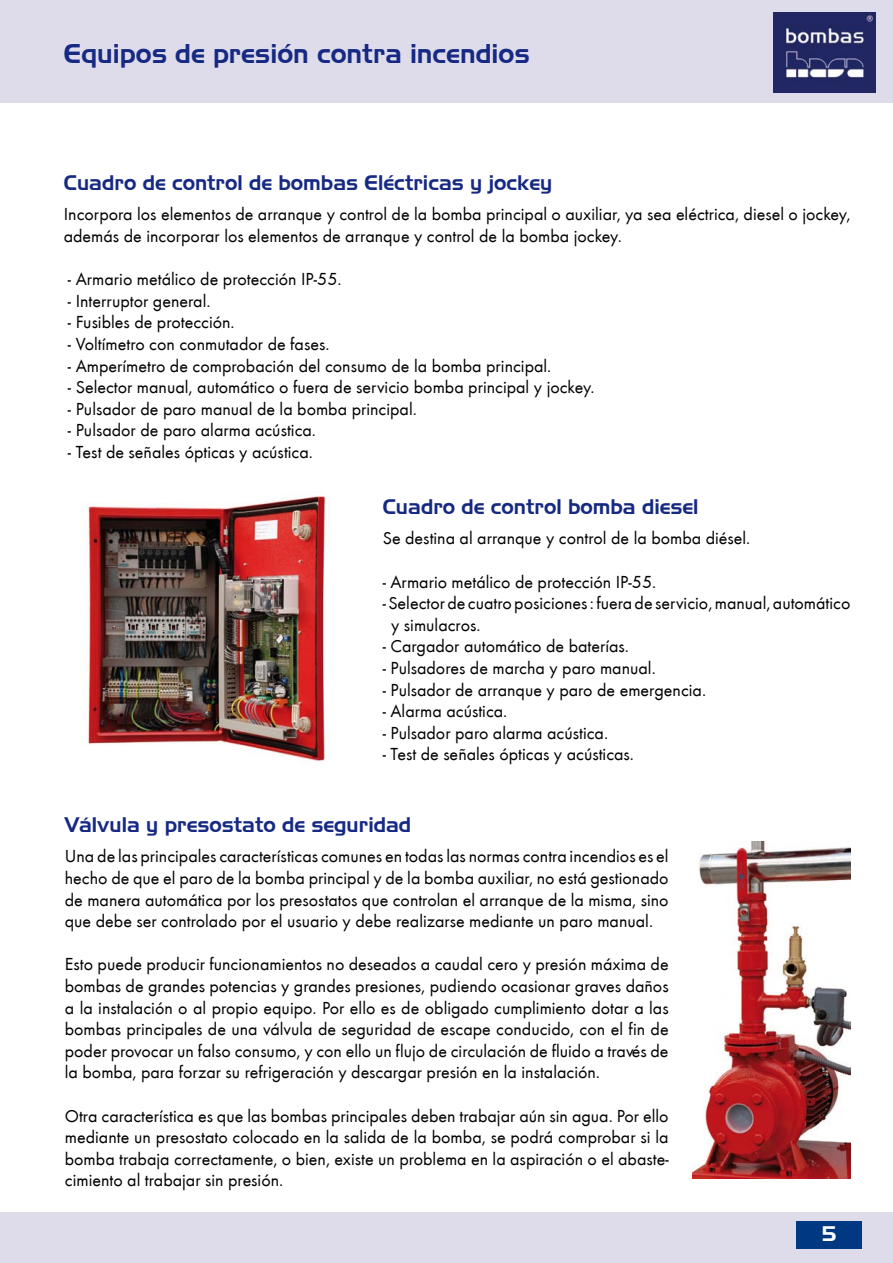
<style>
.page{position:relative;width:893px;height:1263px;background:#fff}
.page>*{position:absolute;margin:0;border:0;box-sizing:border-box;transform-origin:0 0}
.t1{font:27px "Slicker";color:#162983}
.t2{font:21px "Slicker";color:#162983}
.t3{font:18px/21.6px "Futura TEE";color:#000;text-align:justify}
.s1{font-family:"Futura T"}
</style>
<div class="page">
<div style="left:0;top:0;width:893px;height:102px;background:#dedceb"></div>
<div style="left:0;top:1213px;width:893px;height:50px;background:#dedceb"></div>
<div style="left:797px;top:1221px;width:65px;height:28px;background:#003882"></div>
<img style="left:773px;top:13px;width:103px;height:79px">
<img style="left:87px;top:496px;width:239px;height:266px">
<img style="left:692px;top:842px;width:158px;height:337px">
<h1 class="t1" style="left:64px;top:38px;width:468px">Equipos de presión contra incendios</h1>
<p class="t2" style="left:64px;top:171px;width:490px">Cuadro de control de bombas Eléctricas y jockey</p>
<p class="t3" style="left:64px;top:204px;width:788px">Incorpora los elementos de arranque y control de la bomba principal o auxiliar, ya sea eléctrica, diesel o jockey, además de incorporar los elementos de arranque y control de la bomba jockey.</p>
<p class="t3" style="left:68px;top:268px;width:275px">- Armario metálico de protección IP-55.</p>
<p class="t3" style="left:68px;top:290px;width:144px">- Interruptor general.</p>
<p class="t3" style="left:68px;top:312px;width:168px">- Fusibles de protección.</p>
<p class="t3" style="left:68px;top:333px;width:263px">- Voltímetro con conmutador de fases.</p>
<p class="t3" style="left:68px;top:355px;width:485px">- Amperímetro de comprobación del consumo de la bomba principal.</p>
<p class="t3" style="left:68px;top:376px;width:528px">- Selector manual, automático o fuera de servicio bomba principal y jockey.</p>
<p class="t3" style="left:68px;top:398px;width:350px">- Pulsador de paro manual de la bomba principal.</p>
<p class="t3" style="left:68px;top:420px;width:250px">- Pulsador de paro alarma acústica.</p>
<p class="t3" style="left:68px;top:441px;width:247px">- Test de se<span class="s1">ñ</span>ales ópticas y acústica.</p>
<p class="t2" style="left:383px;top:495px;width:317px">Cuadro de control bomba diesel</p>
<p class="t3" style="left:383px;top:527px;width:369px">Se destina al arranque y control de la bomba diésel.</p>
<p class="t3" style="left:383px;top:571px;width:275px">- Armario metálico de protección IP-55.</p>
<p class="t3" style="left:391px;top:592px;width:461px;text-indent:-8px">- Selector de cuatro posiciones : fuera de servicio, manual, automático y simulacros.</p>
<p class="t3" style="left:383px;top:635px;width:248px">- Cargador automático de baterías.</p>
<p class="t3" style="left:383px;top:657px;width:275px">- Pulsadores de marcha y paro manual.</p>
<p class="t3" style="left:383px;top:679px;width:325px">- Pulsador de arranque y paro de emergencia.</p>
<p class="t3" style="left:383px;top:700px;width:126px">- Alarma acústica.</p>
<p class="t3" style="left:383px;top:722px;width:227px">- Pulsador paro alarma acústica.</p>
<p class="t3" style="left:383px;top:743px;width:253px">- Test de se<span class="s1">ñ</span>ales ópticas y acústicas.</p>
<p class="t2" style="left:65px;top:813px;width:348px">Válvula y presostato de seguridad</p>
<p class="t3" style="left:65px;top:845px;width:605px">Una de las principales características comunes en todas las normas contra incendios es el hecho de que el paro de la bomba principal y de la bomba auxiliar, no está gestionado de manera automática por los presostatos que controlan el arranque de la misma, sino que debe ser controlado por el usuario y debe realizarse mediante un paro manual.</p>
<p class="t3" style="left:65px;top:953px;width:605px">Esto puede producir funcionamientos no deseados a caudal cero y presión máxima de bombas de grandes potencias y grandes presiones, pudiendo ocasionar graves da<span class="s1">ñ</span>os a la instalación o al propio equipo. Por ello es de obligado cumplimiento dotar a las bombas principales de una válvula de seguridad de escape conducido, con el fin de poder provocar un falso consumo, y con ello un flujo de circulación de fluido a través de la bomba, para forzar su refrigeración y descargar presión en la instalación.</p>
<p class="t3" style="left:65px;top:1105px;width:605px">Otra característica es que las bombas principales deben trabajar aún sin agua. Por ello mediante un presostato colocado en la salida de la bomba, se podrá comprobar si la bomba trabaja correctamente, o bien, existe un problema en la aspiración o el abaste&shy;cimiento al trabajar sin presión.</p>
</div>
